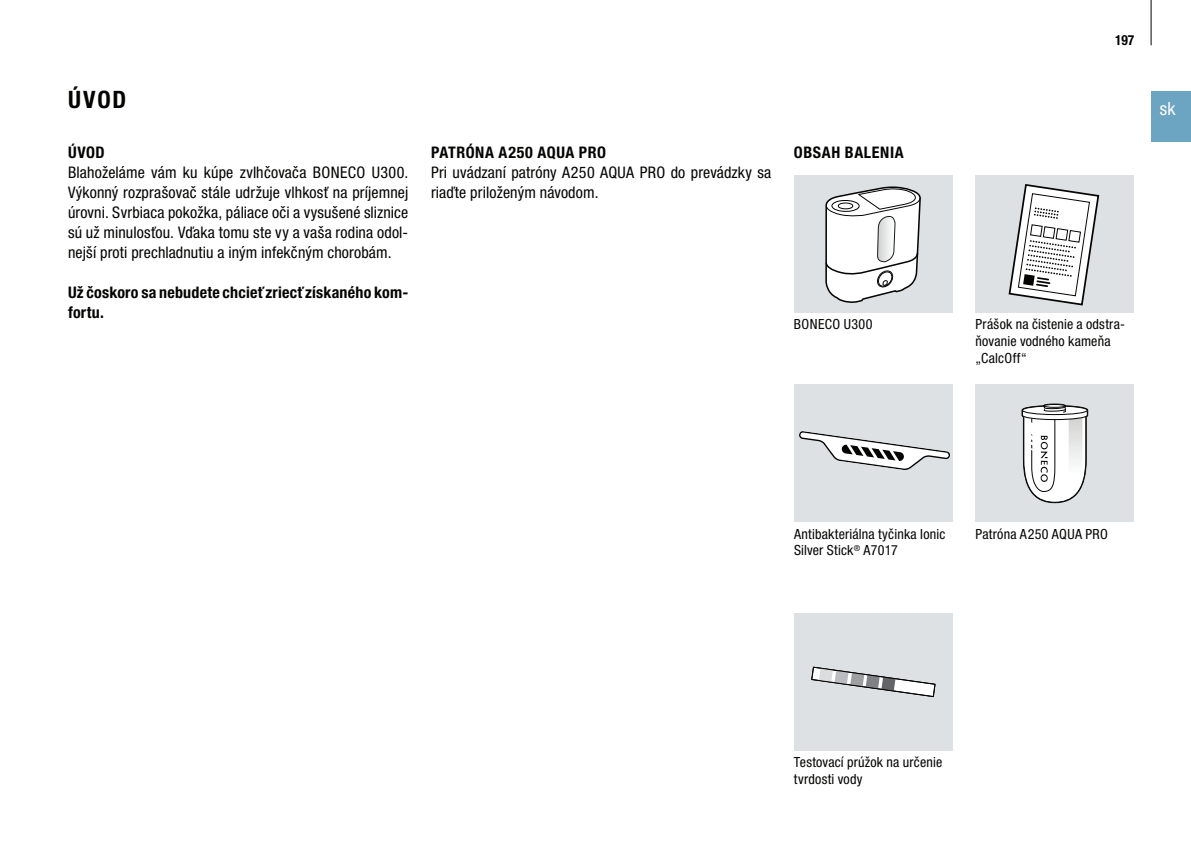
<style>
.page{position:relative;width:1191px;height:842px;background:#fff}
.page>*{position:absolute;margin:0;border:0;box-sizing:border-box;transform-origin:0 0}
.t1{font:700 condensed 24px "Helvetica Neue LTW1 G";color:#040503}
.t2{font:condensed 18px "Helvetica Neue LTW1 G";color:#fff}
.t3{font:condensed 16px/20px "Helvetica Neue LTW1 G";letter-spacing:.01em;color:#040503;text-align:justify}
.t4{font:700 condensed 16px/20px "Helvetica Neue LTW1 G";letter-spacing:.02em;color:#040503}
.t5{font:condensed 14px/16.8px "Helvetica Neue LTW1 G";letter-spacing:.015em;color:#040503}
.t6{font:700 condensed 14px "Helvetica Neue LTW1 G";color:#040503;scale:.96 1}
</style>
<div class="page">
<div style="left:1151px;top:91px;width:40px;height:51px;background:#6ca5c2"></div>
<hr style="left:1150px;top:0;width:1px;height:45px;background:#040503">
<div style="left:794px;top:175px;width:158px;height:138px;background:#dde1e4"></div>
<svg style="left:825px;top:186px;width:96px;height:117px"></svg>
<div style="left:975px;top:175px;width:159px;height:138px;background:#dde1e4"></div>
<svg style="left:1008px;top:184px;width:91px;height:121px"></svg>
<div style="left:794px;top:384px;width:158px;height:138px;background:#dde1e4"></div>
<svg style="left:799px;top:431px;width:151px;height:39px"></svg>
<div style="left:975px;top:384px;width:159px;height:138px;background:#dde1e4"></div>
<svg style="left:1021px;top:404px;width:67px;height:99px"></svg>
<hr style="left:1043px;top:404px;width:22px;height:3px;background:#fff;border-radius:50%">
<div style="left:1043px;top:404px;width:22px;height:4px;border:1px solid #040503;border-radius:50%"></div>
<div style="left:794px;top:613px;width:158px;height:138px;background:#dde1e4"></div>
<svg style="left:811px;top:666px;width:125px;height:31px"></svg>
<h1 class="t1" style="left:68px;top:90px;width:60px">ÚVOD</h1>
<p class="t4" style="left:68px;top:144px;width:38px">ÚVOD</p>
<p class="t3" style="left:68px;top:164px;width:342px">Blahoželáme vám ku kúpe zvlhčovača BONECO U300.<br>Výkonný rozprašovač stále udržuje vlhkosť na príjemnej úrovni. Svrbiaca pokožka, páliace oči a vysušené sliznice sú už minulosťou. Vďaka tomu ste vy a vaša rodina odol&shy;nejší proti prechladnutiu a iným infekčným chorobám.</p>
<p class="t4" style="left:68px;top:284px;width:342px">Už čoskoro sa nebudete chcieť zriecť získaného kom&shy;fortu.</p>
<p class="t4" style="left:431px;top:144px;width:176px">PATRÓNA A250 AQUA PRO</p>
<p class="t3" style="left:431px;top:164px;width:342px">Pri uvádzaní patróny A250 AQUA PRO do prevádzky sa riaďte priloženým návodom.</p>
<p class="t4" style="left:794px;top:144px;width:111px">OBSAH BALENIA</p>
<p class="t6" style="left:1115px;top:35px;width:21px">197</p>
<p class="t5" style="left:794px;top:317px;width:80px">BONECO U300</p>
<p class="t5" style="left:975px;top:317px;width:151px">Prášok na čistenie a odstra&shy;ňovanie vodného kameňa „CalcOff“</p>
<p class="t2" style="left:1159px;top:102px;width:17px">sk</p>
<p class="t5" style="left:794px;top:526px;width:153px">Antibakteriálna tyčinka Ionic<br>Silver Stick<sup>®</sup> A7017</p>
<p class="t5" style="left:975px;top:526px;width:134px">Patróna A250 AQUA PRO</p>
<p class="t5" style="left:794px;top:755px;width:150px">Testovací prúžok na určenie tvrdosti vody</p>
</div>
